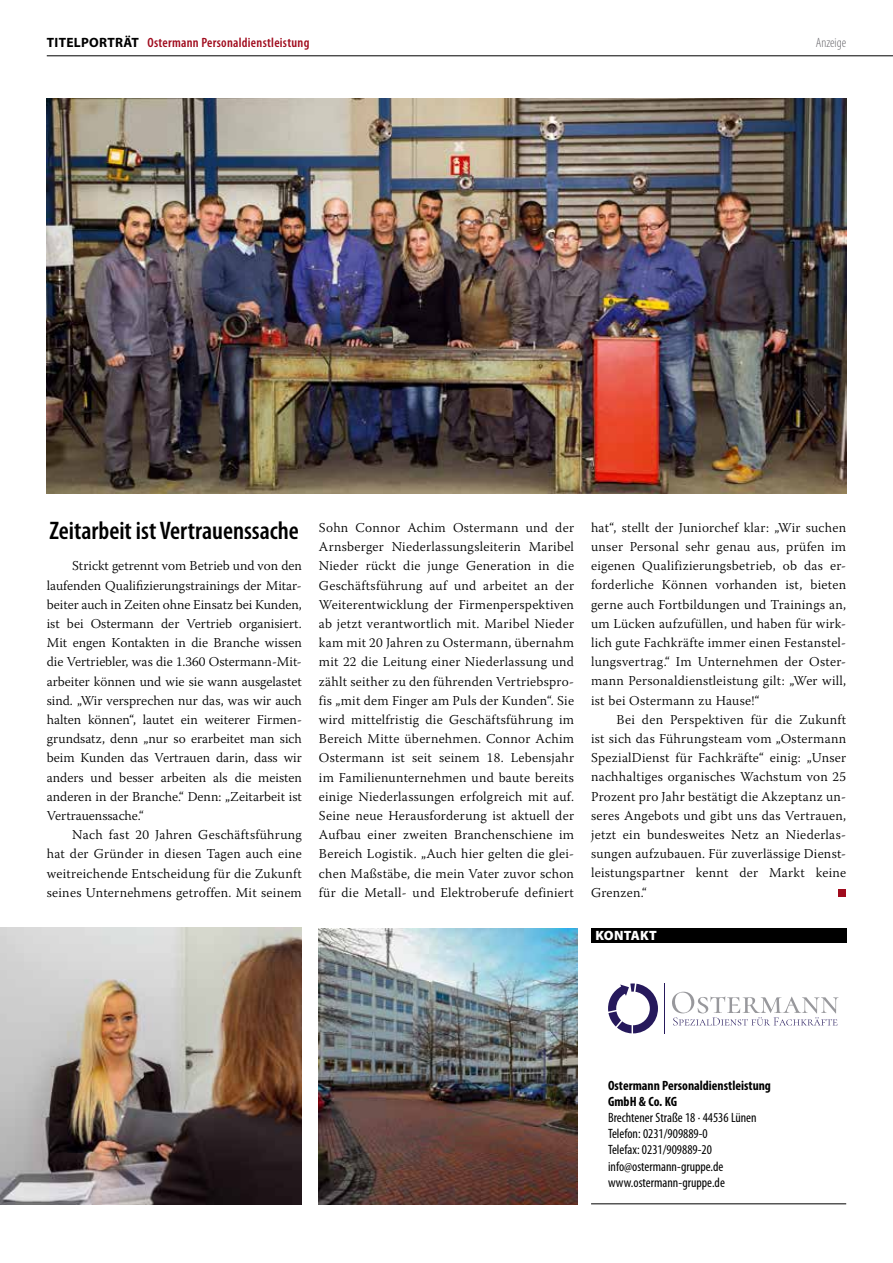
<style>
.page{position:relative;width:893px;height:1263px;background:#fff}
.page>*{position:absolute;margin:0;border:0;box-sizing:border-box;transform-origin:0 0}
.t1{font:600 condensed 25.5px "Myriad Pro";color:#000}
.t2{font:300 13.5px/19.2px "Warnock Pro";letter-spacing:.02em;color:#000;text-align:justify}
.t3{font:condensed 13.5px/16.2px "Myriad Pro";color:#000}
.t4{font:600 condensed 13.5px "Myriad Pro";letter-spacing:.02em;color:#a00b1d}
.t5{font:700 condensed 13.5px/16.2px "Myriad Pro";color:#000}
.t6{font:300 condensed 13.5px "Myriad Pro";color:#68676c}
.t7{font:900 13.5px "Myriad Pro";letter-spacing:.02em;color:#fff}
.s1{font-weight:700;font-stretch:normal;color:#000}
</style>
<div class="page">
<hr style="left:47px;top:55px;width:846px;height:1px;background:#000">
<hr style="left:591px;top:1203px;width:255px;height:1px;background:#000">
<div style="left:591px;top:928px;width:255px;height:15px;background:#000"></div>
<svg style="left:608px;top:983px;width:50px;height:50px"></svg>
<svg style="left:672px;top:992px;width:167px;height:33px"></svg>
<hr style="left:665px;top:983px;width:1px;height:51px;background:#26195c">
<img style="left:47px;top:99px;width:799px;height:395px">
<img style="left:0;top:928px;width:302px;height:276px">
<img style="left:319px;top:928px;width:258px;height:276px">
<div style="left:838px;top:890px;width:7px;height:7px;background:#a00b1d"></div>
<p class="t4" style="left:47px;top:34px;width:264px"><span class="s1">TITELPORTRÄT</span> Ostermann Personaldienstleistung</p>
<p class="t6" style="left:816px;top:34px;width:32px">Anzeige</p>
<h1 class="t1" style="left:50px;top:514px;width:251px">Zeitarbeit ist Vertrauenssache</h1>
<p class="t2" style="left:47px;top:556px;width:257px;text-indent:26px">Strickt getrennt vom Betrieb und von den laufenden Qualifizierungstrainings der Mitar&shy;beiter auch in Zeiten ohne Einsatz bei Kunden, ist bei Ostermann der Vertrieb organisiert.<br>Mit engen Kontakten in die Branche wissen die Vertriebler, was die 1.360 Ostermann-Mit&shy;arbeiter können und wie sie wann ausgelastet sind. „Wir versprechen nur das, was wir auch halten können“, lautet ein weiterer Firmen&shy;grundsatz, denn „nur so erarbeitet man sich beim Kunden das Vertrauen darin, dass wir anders und besser arbeiten als die meisten anderen in der Branche.“ Denn: „Zeitarbeit ist Vertrauenssache.“</p>
<p class="t2" style="left:47px;top:825px;width:257px;text-indent:26px">Nach fast 20 Jahren Geschäftsführung hat der Gründer in diesen Tagen auch eine weitreichende Entscheidung für die Zukunft seines Unternehmens getroffen. Mit seinem</p>
<p class="t2" style="left:319px;top:518px;width:257px">Sohn Connor Achim Ostermann und der Arnsberger Niederlassungsleiterin Maribel Nieder rückt die junge Generation in die Geschäftsführung auf und arbeitet an der Weiterentwicklung der Firmenperspektiven ab jetzt verantwortlich mit. Maribel Nieder kam mit 20 Jahren zu Ostermann, übernahm mit 22 die Leitung einer Niederlassung und zählt seither zu den führenden Vertriebspro&shy;fis „mit dem Finger am Puls der Kunden“. Sie wird mittelfristig die Geschäftsführung im Bereich Mitte übernehmen. Connor Achim Ostermann ist seit seinem 18. Lebensjahr im Familienunternehmen und baute bereits einige Niederlassungen erfolgreich mit auf.<br>Seine neue Herausforderung ist aktuell der Aufbau einer zweiten Branchenschiene im Bereich Logistik. „Auch hier gelten die glei&shy;chen Maßstäbe, die mein Vater zuvor schon für die Metall- und Elektroberufe definiert</p>
<p class="t2" style="left:591px;top:518px;width:257px">hat“, stellt der Juniorchef klar: „Wir suchen unser Personal sehr genau aus, prüfen im eigenen Qualifizierungsbetrieb, ob das er&shy;forderliche Können vorhanden ist, bieten gerne auch Fortbildungen und Trainings an, um Lücken aufzufüllen, und haben für wirk&shy;lich gute Fachkräfte immer einen Festanstel&shy;lungsvertrag.“ Im Unternehmen der Oster&shy;mann Personaldienstleistung gilt: „Wer will, ist bei Ostermann zu Hause!“</p>
<p class="t2" style="left:591px;top:710px;width:257px;text-indent:26px">Bei den Perspektiven für die Zukunft ist sich das Führungsteam vom „Ostermann SpezialDienst für Fachkräfte“ einig: „Unser nachhaltiges organisches Wachstum von 25<br>Prozent pro Jahr bestätigt die Akzeptanz un&shy;seres Angebots und gibt uns das Vertrauen, jetzt ein bundesweites Netz an Niederlas&shy;sungen aufzubauen. Für zuverlässige Dienst&shy;leistungspartner kennt der Markt keine Grenzen.“</p>
<p class="t7" style="left:595px;top:927px;width:63px">KONTAKT</p>
<p class="t5" style="left:608px;top:1077px;width:164px">Ostermann Personaldienstleistung<br>GmbH &amp; Co. KG</p>
<p class="t3" style="left:608px;top:1109px;width:150px">Brechtener Straße 18 · 44536 Lünen<br>Telefon: 0231/909889-0<br>Telefax: 0231/909889-20 info@ostermann-gruppe.de www.ostermann-gruppe.de</p>
</div>
